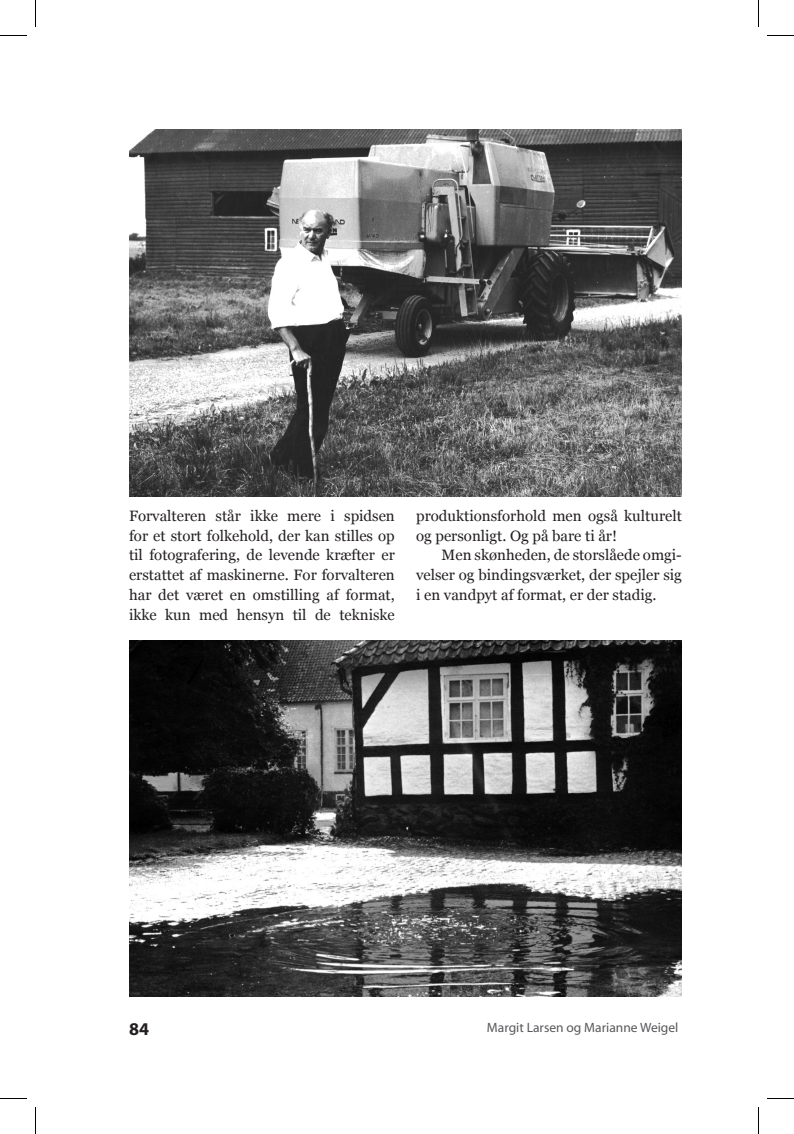
<style>
.page{position:relative;width:794px;height:1134px;background:#fff}
.page>*{position:absolute;margin:0;border:0;box-sizing:border-box;transform-origin:0 0}
.t1{font:700 18px "Myriad";color:#231f20}
.t2{font:15px/19.8px "Georgia";color:#231f20;text-align:justify}
.t3{font:13.5px "Myriad";color:#57585a}
</style>
<div class="page">
<img style="left:129px;top:129px;width:553px;height:368px">
<img style="left:129px;top:640px;width:553px;height:356px">
<svg style="left:35px;top:0;width:1px;height:27px"></svg>
<svg style="left:0;top:35px;width:27px;height:1px"></svg>
<svg style="left:758px;top:0;width:1px;height:27px"></svg>
<svg style="left:767px;top:35px;width:27px;height:1px"></svg>
<svg style="left:35px;top:1107px;width:1px;height:27px"></svg>
<svg style="left:0;top:1098px;width:27px;height:1px"></svg>
<svg style="left:758px;top:1107px;width:1px;height:27px"></svg>
<svg style="left:767px;top:1098px;width:27px;height:1px"></svg>
<p class="t2" style="left:129px;top:506px;width:267px">Forvalteren står ikke mere i spidsen for et stort folkehold, der kan stilles op til fotografering, de levende kræfter er erstattet af maskinerne. For forvalteren har det været en omstilling af format, ikke kun med hensyn til de tekniske</p>
<p class="t2" style="left:416px;top:506px;width:267px">produktionsforhold men også kulturelt og personligt. Og på bare ti år!</p>
<p class="t2" style="left:416px;top:545px;width:267px;text-indent:26px">Men skønheden, de storslåede omgi&shy;velser og bindingsværket, der spejler sig i en vandpyt af format, er der stadig.</p>
<p class="t1" style="left:129px;top:1020px;width:21px">84</p>
<p class="t3" style="left:487px;top:1021px;width:193px">Margit Larsen og Marianne Weigel</p>
</div>
